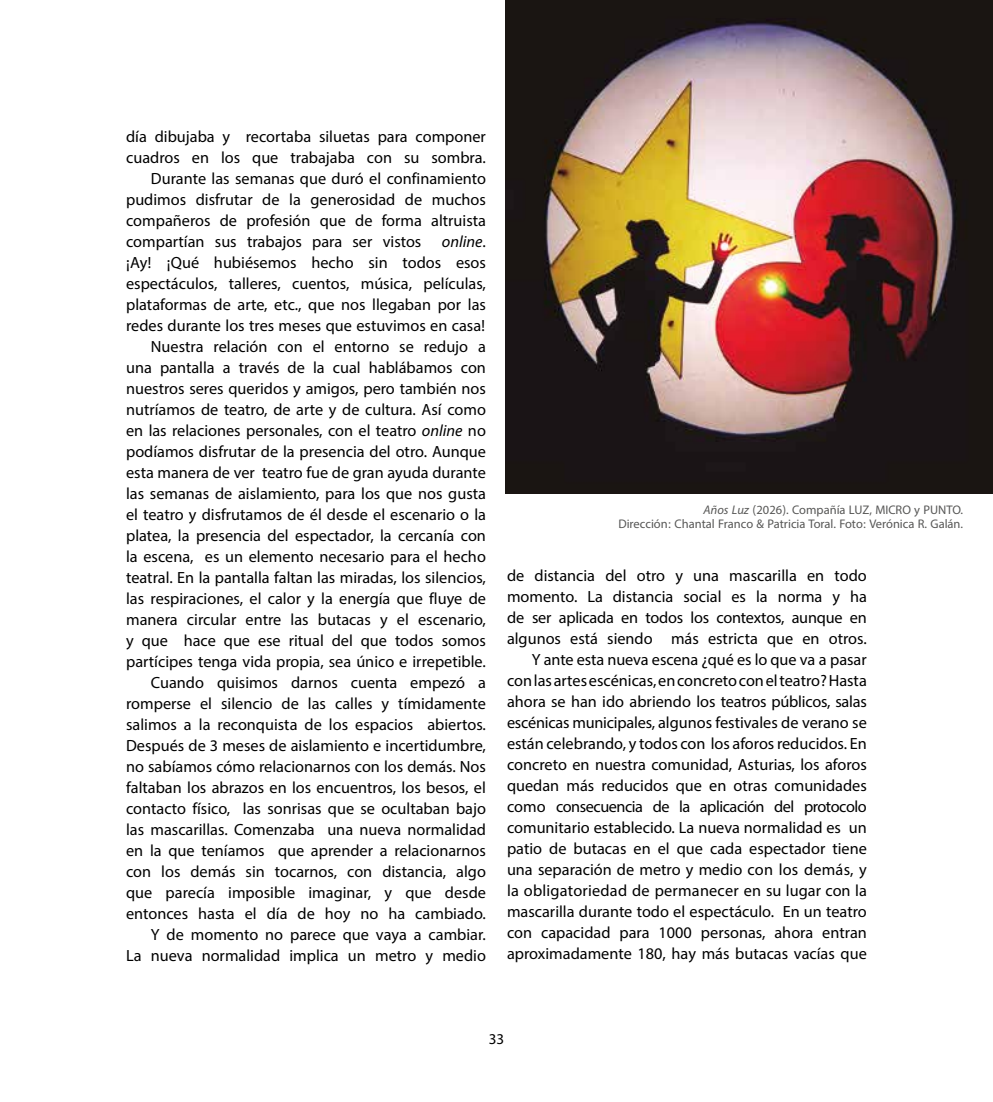
<style>
.page{position:relative;width:993px;height:1102px;background:#fff}
.page>*{position:absolute;margin:0;border:0;box-sizing:border-box;transform-origin:0 0}
.t1{font:22.75px/21px "Myriad Arabic";color:#000;text-align:right}
.t2{font:21px "Myriad Arabic";color:#000}
.t3{font:17.5px/14px "Myriad Arabic";color:#575756;text-align:right}
.s1{font-style:italic}
</style>
<div class="page">
<img style="left:505px;top:0;width:487px;height:493px">
<p class="t1" style="left:126px;top:126px;width:361px">día dibujaba y recortaba siluetas para componer cuadros en los que trabajaba con su sombra.<br>Durante las semanas que duró el confinamiento pudimos disfrutar de la generosidad de muchos compañeros de profesión que de forma altruista compartían sus trabajos para ser vistos <span class="s1">online</span>. ¡Ay! ¡Qué hubiésemos hecho sin todos esos espectáculos, talleres, cuentos, música, películas, plataformas de arte, etc., que nos llegaban por las redes durante los tres meses que estuvimos en casa!<br>Nuestra relación con el entorno se redujo a una pantalla a través de la cual hablábamos con nuestros seres queridos y amigos, pero también nos nutríamos de teatro, de arte y de cultura. Así como en las relaciones personales, con el teatro <span class="s1">online</span> no podíamos disfrutar de la presencia del otro. Aunque esta manera de ver teatro fue de gran ayuda durante las semanas de aislamiento, para los que nos gusta el teatro y disfrutamos de él desde el escenario o la platea, la presencia del espectador, la cercanía con la escena, es un elemento necesario para el hecho teatral. En la pantalla faltan las miradas, los silencios, las respiraciones, el calor y la energía que fluye de manera circular entre las butacas y el escenario, y que hace que ese ritual del que todos somos partícipes tenga vida propia, sea único e irrepetible.<br>Cuando quisimos darnos cuenta empezó a romperse el silencio de las calles y tímidamente salimos a la reconquista de los espacios abiertos.<br>Después de 3 meses de aislamiento e incertidumbre, no sabíamos cómo relacionarnos con los demás. Nos faltaban los abrazos en los encuentros, los besos, el contacto físico, las sonrisas que se ocultaban bajo las mascarillas. Comenzaba una nueva normalidad en la que teníamos que aprender a relacionarnos con los demás sin tocarnos, con distancia, algo que parecía imposible imaginar, y que desde entonces hasta el día de hoy no ha cambiado.<br>Y de momento no parece que vaya a cambiar.<br>La nueva normalidad implica un metro y medio</p>
<p class="t3" style="left:618px;top:502px;width:346px"><span class="s1">Años Luz</span> (2026). Compañía LUZ, MICRO y PUNTO.<br>Dirección: Chantal Franco &amp; Patricia Toral. Foto: Verónica R. Galán.</p>
<p class="t1" style="left:507px;top:564px;width:361px">de distancia del otro y una mascarilla en todo momento. La distancia social es la norma y ha de ser aplicada en todos los contextos, aunque en algunos está siendo más estricta que en otros.<br>Y ante esta nueva escena ¿qué es lo que va a pasar con las artes escénicas, en concreto con el teatro? Hasta ahora se han ido abriendo los teatros públicos, salas escénicas municipales, algunos festivales de verano se están celebrando, y todos con los aforos reducidos. En concreto en nuestra comunidad, Asturias, los aforos quedan más reducidos que en otras comunidades como consecuencia de la aplicación del protocolo comunitario establecido. La nueva normalidad es un patio de butacas en el que cada espectador tiene una separación de metro y medio con los demás, y la obligatoriedad de permanecer en su lugar con la mascarilla durante todo el espectáculo. En un teatro con capacidad para 1000 personas, ahora entran aproximadamente 180, hay más butacas vacías que</p>
<p class="t2" style="left:488px;top:1024px;width:17px">33</p>
</div>
